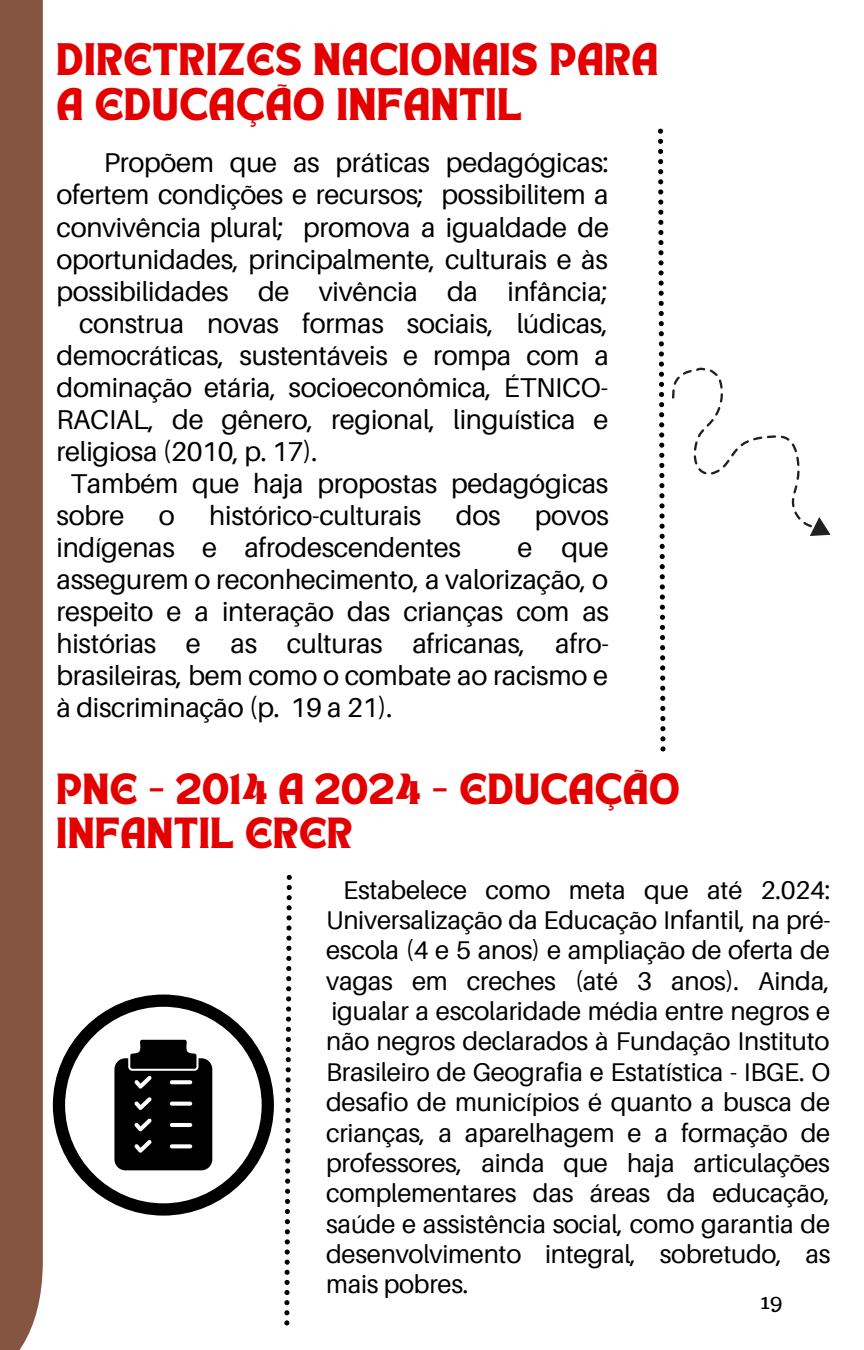
<style>
.page{position:relative;width:864px;height:1350px;background:#fff}
.page>*{position:absolute;margin:0;border:0;box-sizing:border-box;transform-origin:0 0}
.t1{font:32.85px/45.4px "TANHEADLINE";letter-spacing:.03em;color:#e40000}
.t2{font:31.5px/43.9px "TANHEADLINE";letter-spacing:.03em;color:#e40000}
.t3{font:27.22px/31.9px "Aileron";letter-spacing:-.01em;color:#000}
.t4{font:25.65px/30.4px "Aileron";letter-spacing:-.01em;color:#000;text-align:justify}
.t5{font:22.5px "Trocchi";color:#000}
</style>
<div class="page">
<div style="left:0;top:0;width:43px;height:1350px;background:#865542"></div>
<svg style="left:658px;top:129px;width:8px;height:622px"></svg>
<svg style="left:672px;top:368px;width:159px;height:168px"></svg>
<svg style="left:284px;top:875px;width:8px;height:450px"></svg>
<svg style="left:53px;top:995px;width:221px;height:221px"></svg>
<svg style="left:114px;top:1040px;width:98px;height:130px;background:#242424"></svg>
<p class="t1" style="left:57px;top:40px;width:603px">DIRETRIZES NACIONAIS PARA<br>A EDUCAÇÃO INFANTIL</p>
<p class="t3" style="left:104px;top:146px;width:507px">Propõem que as práticas pedagógicas:</p>
<p class="t3" style="left:57px;top:178px;width:554px">ofertem condições e recursos; possibilitem a</p>
<p class="t3" style="left:57px;top:211px;width:554px">convivência plural; promova a igualdade de</p>
<p class="t3" style="left:57px;top:243px;width:553px">oportunidades, principalmente, culturais e às</p>
<p class="t3" style="left:57px;top:275px;width:553px">possibilidades de vivência da infância;</p>
<p class="t3" style="left:79px;top:307px;width:531px">construa novas formas sociais, lúdicas,</p>
<p class="t3" style="left:57px;top:339px;width:554px">democráticas, sustentáveis e rompa com a</p>
<p class="t3" style="left:57px;top:371px;width:553px">dominação etária, socioeconômica, ÉTNICO-</p>
<p class="t3" style="left:57px;top:403px;width:553px">RACIAL, de gênero, regional, linguística e</p>
<p class="t3" style="left:57px;top:435px;width:263px">religiosa (2010, p. 17).</p>
<p class="t3" style="left:57px;top:467px;width:553px;text-indent:14px">Também que haja propostas pedagógicas sobre</p>
<p class="t3" style="left:159px;top:499px;width:17px">o</p>
<p class="t3" style="left:209px;top:499px;width:214px">histórico-culturais</p>
<p class="t3" style="left:456px;top:499px;width:46px">dos</p>
<p class="t3" style="left:535px;top:499px;width:75px">povos</p>
<p class="t3" style="left:57px;top:531px;width:406px">indígenas e afrodescendentes</p>
<p class="t3" style="left:57px;top:531px;width:554px;text-align:justify;text-indent:461px">e que assegurem o reconhecimento, a valorização, o respeito e a interação das crianças com as histórias e as culturas africanas, afro&shy;brasileiras, bem como o combate ao racismo e à discriminação (p. 19 a 21).</p>
<p class="t2" style="left:57px;top:770px;width:625px">PNE - 2014 A 2024 - EDUCAÇÃO<br>INFANTIL ERER</p>
<p class="t4" style="left:326px;top:874px;width:506px;text-indent:17px">Estabelece como meta que até 2.024:<br>Universalização da Educação Infantil, na pré&shy;escola (4 e 5 anos) e ampliação de oferta de vagas em creches (até 3 anos). Ainda, igualar a escolaridade média entre negros e não negros declarados à Fundação Instituto Brasileiro de Geografia e Estatística - IBGE. O desafio de municípios é quanto a busca de crianças, a aparelhagem e a formação de professores, ainda que haja articulações complementares das áreas da educação, saúde e assistência social, como garantia de desenvolvimento integral, sobretudo, as mais pobres.</p>
<p class="t5" style="left:761px;top:1286px;width:24px">19</p>
</div>
